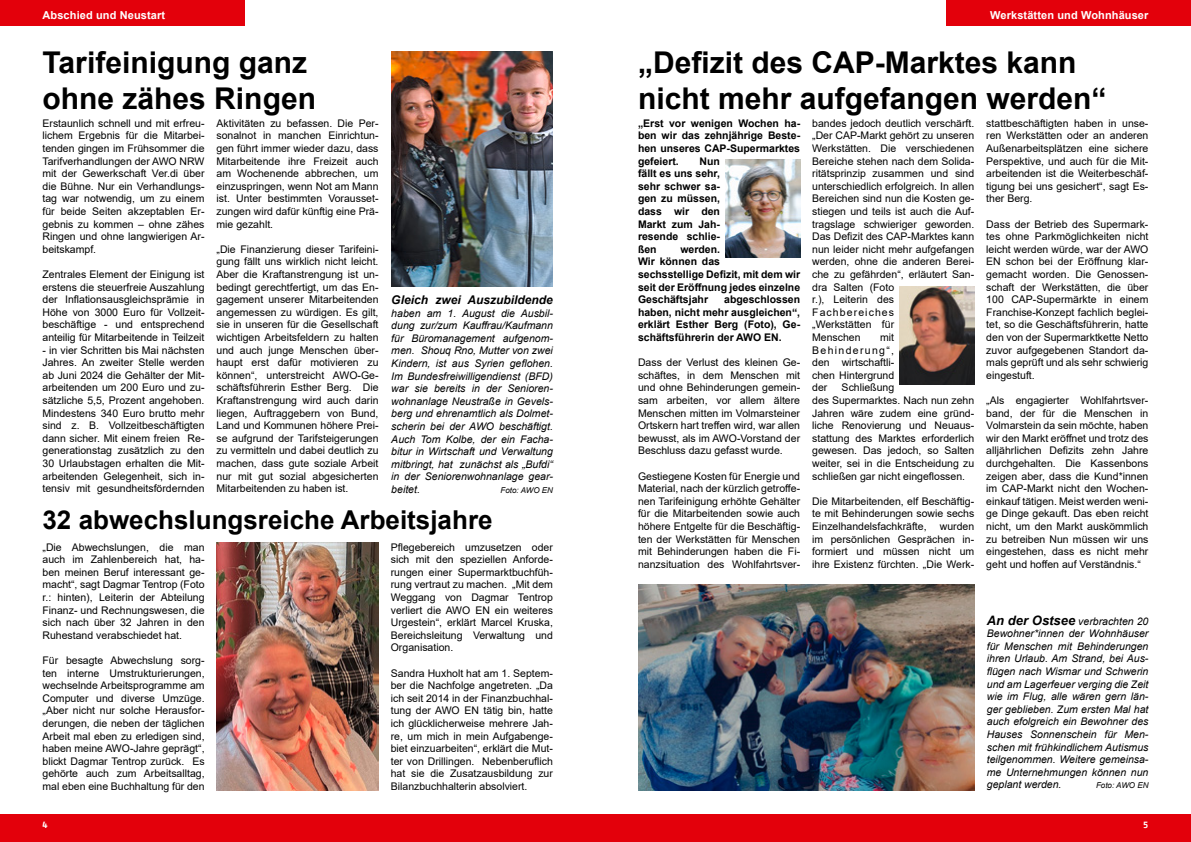
<style>
.page{position:relative;width:1191px;height:842px;background:#fff}
.page>*{position:absolute;margin:0;border:0;box-sizing:border-box;transform-origin:0 0}
.t1{font:700 30px/36px "Arial";color:#000}
.t2{font:700 26px "Arial";color:#000}
.t3{font:italic 700 12px "Arial";color:#000}
.t4{font:700 11px "Arial";letter-spacing:.01em;color:#fff}
.t5{font:10.5px/12.6px "Arial";color:#000;text-align:justify}
.t6{font:italic 10.5px/12.6px "Arial";color:#000;text-align:justify}
.t7{font:700 10.5px/12.6px "Arial";color:#000;text-align:justify}
.t8{font:700 9px "AWO Fago Office";color:#fff}
.t9{font:italic 8px "Arial";color:#000}
.s1{font-weight:700;font-size:13px}
</style>
<div class="page">
<div style="left:0;top:814px;width:1191px;height:28px;background:#e3000b"></div>
<div style="left:0;top:0;width:245px;height:26px;background:#e3000b"></div>
<div style="left:946px;top:0;width:245px;height:26px;background:#e3000b"></div>
<img style="left:725px;top:159px;width:75px;height:98px">
<img style="left:900px;top:286px;width:74px;height:98px">
<img style="left:391px;top:51px;width:162px;height:235px">
<img style="left:216px;top:543px;width:162px;height:248px">
<img style="left:638px;top:585px;width:336px;height:206px">
<p class="t4" style="left:43px;top:8px;width:124px">Abschied und Neustart</p>
<p class="t4" style="left:990px;top:8px;width:160px">Werkstätten und Wohnhäuser</p>
<h1 class="t1" style="left:638px;top:45px;width:470px">„Defizit des CAP-Marktes kann nicht mehr aufgefangen werden“</h1>
<p class="t7" style="left:638px;top:117px;width:164px">„Erst vor wenigen Wochen ha&shy;ben wir das zehnjährige Beste&shy;hen unseres CAP-Supermarktes gefeiert.</p>
<h1 class="t1" style="left:43px;top:45px;width:275px">Tarifeinigung ganz ohne zähes Ringen</h1>
<p class="t5" style="left:43px;top:117px;width:163px">Erstaunlich schnell und mit erfreu&shy;lichem Ergebnis für die Mitarbei&shy;tenden gingen im Frühsommer die Tarifverhandlungen der AWO NRW mit der Gewerkschaft Ver.di über die Bühne. Nur ein Verhandlungs&shy;tag war notwendig, um zu einem für beide Seiten akzeptablen Er&shy;gebnis zu kommen – ohne zähes Ringen und ohne langwierigen Ar&shy;beitskampf.</p>
<p class="t5" style="left:43px;top:268px;width:163px">Zentrales Element der Einigung ist erstens die steuerfreie Auszahlung der Inflationsausgleichsprämie in Höhe von 3000 Euro für Vollzeit&shy;beschäftige - und entsprechend anteilig für Mitarbeitende in Teilzeit</p>
<p class="t5" style="left:43px;top:343px;width:163px">- in vier Schritten bis Mai nächsten Jahres. An zweiter Stelle werden ab Juni 2024 die Gehälter der Mit&shy;arbeitenden um 200 Euro und zu&shy;sätzliche 5,5, Prozent angehoben.<br>Mindestens 340 Euro brutto mehr sind z. B. Vollzeitbeschäftigten dann sicher. Mit einem freien Re&shy;generationstag zusätzlich zu den 30 Urlaubstagen erhalten die Mit&shy;arbeitenden Gelegenheit, sich in&shy;tensiv mit gesundheitsfördernden</p>
<p class="t5" style="left:216px;top:117px;width:163px">Aktivitäten zu befassen. Die Per&shy;sonalnot in manchen Einrichtun&shy;gen führt immer wieder dazu, dass Mitarbeitende ihre Freizeit auch am Wochenende abbrechen, um einzuspringen, wenn Not am Mann ist. Unter bestimmten Vorausset&shy;zungen wird dafür künftig eine Prä&shy;mie gezahlt.</p>
<p class="t5" style="left:216px;top:243px;width:163px">„Die Finanzierung dieser Tarifeini&shy;gung fällt uns wirklich nicht leicht.<br>Aber die Kraftanstrengung ist un&shy;bedingt gerechtfertigt, um das En&shy;gagement unserer Mitarbeitenden angemessen zu würdigen. Es gilt, sie in unseren für die Gesellschaft wichtigen Arbeitsfeldern zu halten und auch junge Menschen über&shy;haupt erst dafür motivieren zu können“, unterstreicht AWO-Ge&shy;schäftsführerin Esther Berg. Die Kraftanstrengung wird auch darin liegen, Auftraggebern von Bund, Land und Kommunen höhere Prei&shy;se aufgrund der Tarifsteigerungen zu vermitteln und dabei deutlich zu machen, dass gute soziale Arbeit nur mit gut sozial abgesicherten Mitarbeitenden zu haben ist.</p>
<p class="t5" style="left:812px;top:117px;width:164px;text-align:left">bandes jedoch deutlich verschärft. „Der CAP-Markt gehört zu unseren<br>Werkstätten. Die verschiedenen<br>Bereiche stehen nach dem Solida&shy;ritätsprinzip zusammen und sind unterschiedlich erfolgreich. In allen<br>Bereichen sind nun die Kosten ge&shy;stiegen und teils ist auch die Auf&shy;tragslage schwieriger geworden.<br>Das Defizit des CAP-Marktes kann nun leider nicht mehr aufgefangen werden, ohne die anderen Berei&shy;che zu gefährden“, erläutert San&shy;dra Salten (Foto<br>r.), Leiterin des<br>Fachbereiches<br>„Werkstätten für<br>Menschen</p>
<p class="t5" style="left:986px;top:117px;width:164px">stattbeschäftigten haben in unse&shy;ren Werkstätten oder an anderen Außenarbeitsplätzen eine sichere Perspektive, und auch für die Mit&shy;arbeitenden ist die Weiterbeschäf&shy;tigung bei uns gesichert“, sagt Es&shy;ther Berg.</p>
<p class="t5" style="left:986px;top:217px;width:164px">Dass der Betrieb des Supermark&shy;tes ohne Parkmöglichkeiten nicht leicht werden würde, war der AWO EN schon bei der Eröffnung klar&shy;gemacht worden. Die Genossen&shy;schaft der Werkstätten, die über 100 CAP-Supermärkte in einem Franchise-Konzept fachlich beglei&shy;tet, so die Geschäftsführerin, hatte den von der Supermarktkette Netto zuvor aufgegebenen Standort da&shy;mals geprüft und als sehr schwierig eingestuft.</p>
<p class="t5" style="left:986px;top:394px;width:164px">„Als engagierter Wohlfahrtsver&shy;band, der für die Menschen in Volmarstein da sein möchte, haben wir den Markt eröffnet und trotz des alljährlichen Defizits zehn Jahre durchgehalten. Die Kassenbons zeigen aber, dass die Kund*innen im CAP-Markt nicht den Wochen&shy;einkauf tätigen. Meist werden weni&shy;ge Dinge gekauft. Das eben reicht nicht, um den Markt auskömmlich zu betreiben Nun müssen wir uns eingestehen, dass es nicht mehr geht und hoffen auf Verständnis.“</p>
<p class="t7" style="left:638px;top:155px;width:84px;text-indent:62px">Nun fällt es uns sehr, sehr schwer sa&shy;gen zu müssen, dass wir den Markt zum Jah&shy;resende schlie&shy;ßen</p>
<p class="t7" style="left:638px;top:243px;width:164px;text-align:left;text-indent:42px">werden.<br>Wir können das<br>sechsstellige Defizit, mit dem wir seit der Eröffnung jedes einzelne<br>Geschäftsjahr</p>
<p class="t3" style="left:391px;top:292px;width:163px">Gleich zwei Auszubildende</p>
<p class="t6" style="left:391px;top:307px;width:163px">haben am 1. August die Ausbil&shy;dung zur/zum Kauffrau/Kaufmann für Büromanagement aufgenom&shy;men. Shouq Rno, Mutter von zwei Kindern, ist aus Syrien geflohen.<br>Im Bundesfreiwilligendienst (BFD) war sie bereits in der Senioren&shy;wohnanlage Neustraße in Gevels&shy;berg und ehrenamtlich als Dolmet&shy;scherin bei der AWO beschäftigt.<br>Auch Tom Kolbe, der ein Facha&shy;bitur in Wirtschaft und Verwaltung mitbringt, hat zunächst als „Bufdi“ in der Seniorenwohnanlage gear&shy;beitet.</p>
<p class="t7" style="left:638px;top:293px;width:164px;text-indent:86px">abgeschlossen haben, nicht mehr ausgleichen“, erklärt Esther Berg (Foto), Ge&shy;schäftsführerin der AWO EN.</p>
<p class="t5" style="left:638px;top:356px;width:164px">Dass der Verlust des kleinen Ge&shy;schäftes, in dem Menschen mit und ohne Behinderungen gemein&shy;sam arbeiten, vor allem ältere Menschen mitten im Volmarsteiner Ortskern hart treffen wird, war allen bewusst, als im AWO-Vorstand der Beschluss dazu gefasst wurde.</p>
<p class="t5" style="left:638px;top:469px;width:164px">Gestiegene Kosten für Energie und Material, nach der kürzlich getroffe&shy;nen Tarifeinigung erhöhte Gehälter für die Mitarbeitenden sowie auch höhere Entgelte für die Beschäftig&shy;ten der Werkstätten für Menschen mit Behinderungen haben die Fi&shy;nanzsituation des Wohlfahrtsver-</p>
<p class="t5" style="left:812px;top:331px;width:83px;text-indent:68px">mit Behinderung“, den wirtschaftli&shy;chen Hintergrund der</p>
<p class="t5" style="left:812px;top:381px;width:164px;text-align:left;text-indent:29px">Schließung<br>des Supermarktes. Nach nun zehn<br>Jahren wäre zudem eine gründ&shy;liche Renovierung und Neuaus&shy;stattung des Marktes erforderlich gewesen. Das jedoch, so Salten weiter, sei in die Entscheidung zu schließen gar nicht eingeflossen.</p>
<p class="t5" style="left:812px;top:495px;width:164px">Die Mitarbeitenden, elf Beschäftig&shy;te mit Behinderungen sowie sechs Einzelhandelsfachkräfte,</p>
<p class="t9" style="left:500px;top:485px;width:54px">Foto: AWO EN</p>
<h2 class="t2" style="left:43px;top:502px;width:451px">32 abwechslungsreiche Arbeitsjahre</h2>
<p class="t5" style="left:43px;top:540px;width:164px">„Die Abwechslungen, die man auch im Zahlenbereich hat, ha&shy;ben meinen Beruf interessant ge&shy;macht“, sagt Dagmar Tentrop (Foto r.: hinten), Leiterin der Abteilung Finanz- und Rechnungswesen, die sich nach über 32 Jahren in den Ruhestand verabschiedet hat.</p>
<p class="t5" style="left:43px;top:654px;width:164px">Für besagte Abwechslung sorg&shy;ten interne Umstrukturierungen, wechselnde Arbeitsprogramme am Computer und diverse Umzüge. „Aber nicht nur solche Herausfor&shy;derungen, die neben der täglichen Arbeit mal eben zu erledigen sind, haben meine AWO-Jahre geprägt“, blickt Dagmar Tentrop zurück. Es gehörte auch zum Arbeitsalltag, mal eben eine Buchhaltung für den</p>
<p class="t5" style="left:812px;top:520px;width:164px;text-indent:128px">wurden im persönlichen Gesprächen in&shy;formiert und müssen nicht um ihre Existenz fürchten. „Die Werk-</p>
<p class="t5" style="left:391px;top:540px;width:164px">Pflegebereich umzusetzen oder sich mit den speziellen Anforde&shy;rungen einer Supermarktbuchfüh&shy;rung vertraut zu machen. „Mit dem Weggang von Dagmar Tentrop verliert die AWO EN ein weiteres Urgestein“, erklärt Marcel Kruska, Bereichsleitung Verwaltung und Organisation.</p>
<p class="t5" style="left:391px;top:666px;width:164px">Sandra Huxholt hat am 1. Septem&shy;ber die Nachfolge angetreten. „Da ich seit 2014 in der Finanzbuchhal&shy;tung der AWO EN tätig bin, hatte ich glücklicherweise mehrere Jah&shy;re, um mich in mein Aufgabenge&shy;biet einzuarbeiten“, erklärt die Mut&shy;ter von Drillingen. Nebenberuflich hat sie die Zusatzausbildung zur Bilanzbuchhalterin absolviert.</p>
<p class="t6" style="left:986px;top:615px;width:163px"><span class="s1">An der Ostsee</span> verbrachten 20<br>Bewohner*innen der Wohnhäuser für Menschen mit Behinderungen ihren Urlaub. Am Strand, bei Aus&shy;flügen nach Wismar und Schwerin und am Lagerfeuer verging die Zeit wie im Flug, alle wären gern län&shy;ger geblieben. Zum ersten Mal hat auch efolgreich ein Bewohner des Hauses Sonnenschein für Men&shy;schen mit frühkindlichem Autismus teilgenommen. Weitere gemeinsa&shy;me Unternehmungen können nun geplant werden.</p>
<p class="t9" style="left:1096px;top:780px;width:54px">Foto: AWO EN</p>
<p class="t8" style="left:43px;top:819px;width:7px">4</p>
<p class="t8" style="left:1143px;top:819px;width:7px">5</p>
</div>
